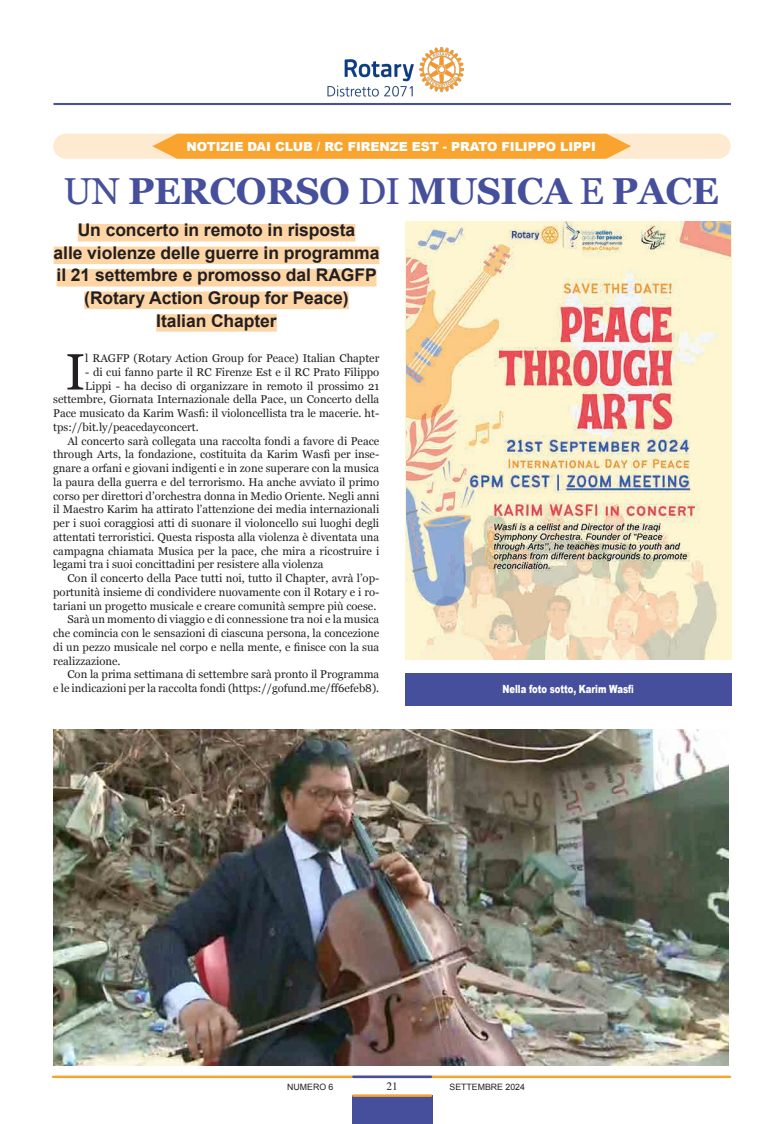
<style>
.page{position:relative;width:784px;height:1124px;background:#fff}
.page>*{position:absolute;margin:0;border:0;box-sizing:border-box;transform-origin:0 0}
.t1{font:51px "Georgia";color:#231f20}
.t2{font:700 37.5px "Georgia";letter-spacing:-.015em;color:#454f9b}
.t3{font:700 17.5px "Arial";letter-spacing:-.005em;color:#231f20}
.t4{font:900 12.5px "Arial";letter-spacing:-.005em;color:#fff}
.t5{font:11.25px/13.8px "Georgia";color:#231f20;text-align:justify}
.t6{font:900 11.25px "Arial";letter-spacing:-.005em;color:#fff;scale:.75 1}
.t7{font:11.25px "Times";color:#231f20}
.t8{font:8.75px "Arial";color:#231f20}
.s1{font-weight:400}
</style>
<div class="page">
<hr style="left:53px;top:1075px;width:676px;height:2px;background:#f9a42e">
<img style="left:327px;top:47px;width:136px;height:50px">
<hr style="left:54px;top:103px;width:676px;height:1px;background:#454f9b">
<hr style="left:54px;top:104px;width:676px;height:1px;background:#454f9b">
<div style="left:352px;top:1095px;width:80px;height:28px;background:#454f9b"></div>
<hr style="left:353px;top:1094px;width:78px;height:2px;background:#f9a42e">
<hr style="left:353px;top:1075px;width:78px;height:2px;background:#454f9b">
<div style="left:78px;top:224px;width:277px;height:17px;background:#fed6a6"></div>
<div style="left:54px;top:246px;width:325px;height:18px;background:#fed6a6"></div>
<div style="left:56px;top:269px;width:320px;height:17px;background:#fed6a6"></div>
<div style="left:84px;top:291px;width:264px;height:18px;background:#fed6a6"></div>
<div style="left:156px;top:314px;width:120px;height:17px;background:#fed6a6"></div>
<div style="left:53px;top:134px;width:677px;height:25px;background:#feead0;border-radius:13px"></div>
<svg style="left:152px;top:134px;width:478px;height:25px;background:#f9a837"></svg>
<img style="left:406px;top:221px;width:323px;height:438px">
<div style="left:405px;top:672px;width:325px;height:33px;background:#454f9b"></div>
<img style="left:53px;top:729px;width:675px;height:336px">
<p class="t4" style="left:186px;top:137px;width:411px">NOTIZIE DAI CLUB / RC FIRENZE EST - PRATO FILIPPO LIPPI</p>
<p class="t2" style="left:63px;top:163px;width:656px"><span class="s1">UN</span> PERCORSO <span class="s1">DI</span> MUSICA <span class="s1">E</span> PACE</p>
<p class="t3" style="left:78px;top:219px;width:279px">Un concerto in remoto in risposta</p>
<p class="t3" style="left:54px;top:241px;width:327px">alle violenze delle guerre in programma</p>
<p class="t3" style="left:57px;top:264px;width:321px">il 21 settembre e promosso dal RAGFP</p>
<p class="t3" style="left:84px;top:286px;width:266px">(Rotary Action Group for Peace)</p>
<p class="t3" style="left:156px;top:309px;width:122px">Italian Chapter</p>
<p class="t1" style="left:65px;top:334px;width:21px">I</p>
<p class="t5" style="left:85px;top:351px;width:295px">l RAGFP (Rotary Action Group for Peace) Italian Chapter</p>
<p class="t5" style="left:85px;top:364px;width:295px">- di cui fanno parte il RC Firenze Est e il RC Prato Filippo</p>
<p class="t5" style="left:85px;top:378px;width:295px">Lippi - ha deciso di organizzare in remoto il prossimo 21</p>
<p class="t5" style="left:53px;top:392px;width:327px">settembre, Giornata Internazionale della Pace, un Concerto della</p>
<p class="t5" style="left:53px;top:406px;width:327px">Pace musicato da Karim Wasfi: il violoncellista tra le macerie. ht-</p>
<p class="t5" style="left:53px;top:419px;width:147px">tps://bit.ly/peacedayconcert.</p>
<p class="t5" style="left:53px;top:433px;width:327px;text-indent:14px">Al concerto sarà collegata una raccolta fondi a favore di Peace through Arts, la fondazione, costituita da Karim Wasfi per inse&shy;gnare a orfani e giovani indigenti e in zone superare con la musica la paura della guerra e del terrorismo. Ha anche avviato il primo corso per direttori d’orchestra donna in Medio Oriente. Negli anni il Maestro Karim ha attirato l’attenzione dei media internazionali per i suoi coraggiosi atti di suonare il violoncello sui luoghi degli attentati terroristici. Questa risposta alla violenza è diventata una campagna chiamata Musica per la pace, che mira a ricostruire i legami tra i suoi concittadini per resistere alla violenza</p>
<p class="t5" style="left:53px;top:571px;width:327px;text-indent:14px">Con il concerto della Pace tutti noi, tutto il Chapter, avrà l’op&shy;portunità insieme di condividere nuovamente con il Rotary e i ro&shy;tariani un progetto musicale e creare comunità sempre più coese.</p>
<p class="t5" style="left:53px;top:612px;width:327px;text-indent:14px">Sarà un momento di viaggio e di connessione tra noi e la musica che comincia con le sensazioni di ciascuna persona, la concezione di un pezzo musicale nel corpo e nella mente, e finisce con la sua realizzazione.</p>
<p class="t5" style="left:53px;top:667px;width:327px;text-align:right">Con la prima settimana di settembre sarà pronto il Programma<br>e le indicazioni per la raccolta fondi (https://gofund.me/ff6efeb8).</p>
<p class="t6" style="left:502px;top:680px;width:176px">Nella foto sotto, Karim Wasfi</p>
<p class="t8" style="left:287px;top:1081px;width:48px">NUMERO 6</p>
<p class="t7" style="left:386px;top:1075px;width:13px">21</p>
<p class="t8" style="left:449px;top:1081px;width:77px">SETTEMBRE 2024</p>
</div>
